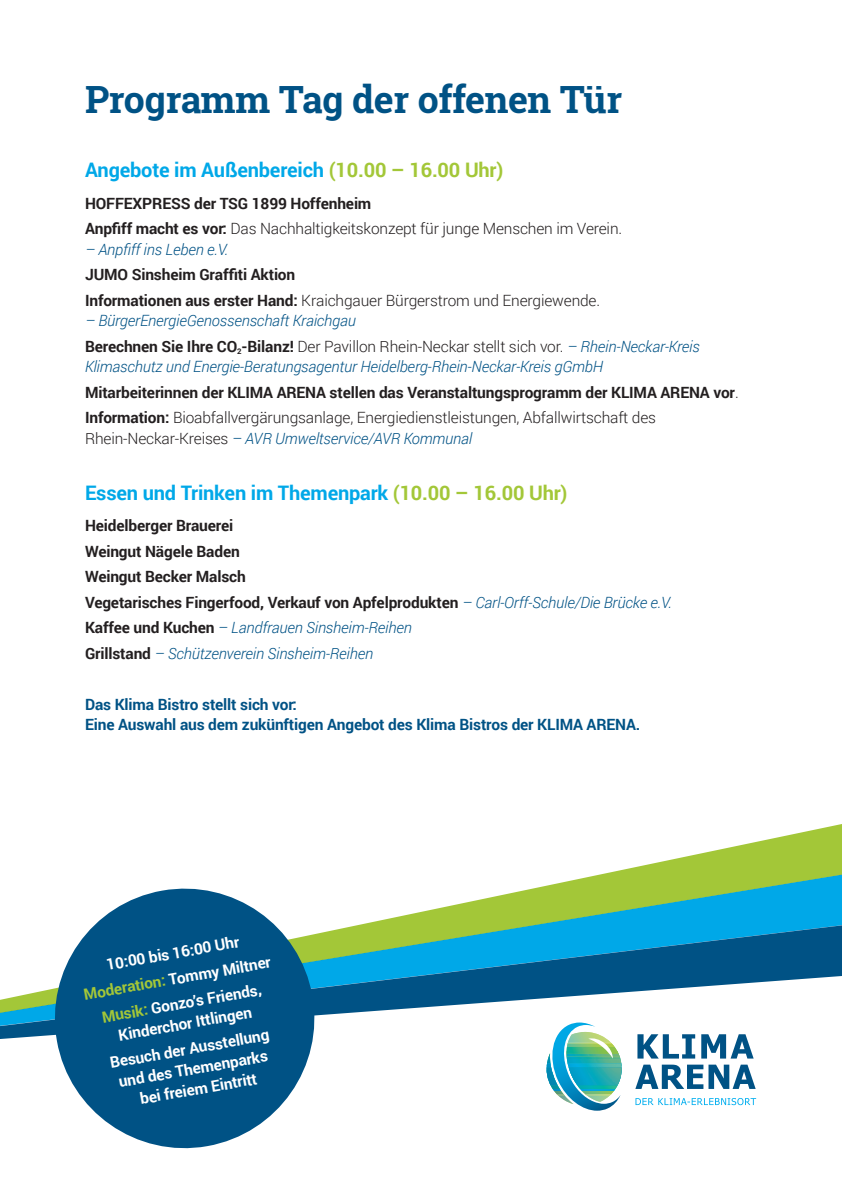
<style>
.page{position:relative;width:842px;height:1191px;background:#fff}
.page>*{position:absolute;margin:0;border:0;box-sizing:border-box;transform-origin:0 0}
.t1{font:700 37.5px "Roboto Slab";letter-spacing:-.01em;color:#005285}
.t2{font:700 20px "Roboto";letter-spacing:-.01em;color:#00a8e8}
.t3{font:italic 300 15.5px/20.5px "Roboto";letter-spacing:-.01em;color:#005285}
.t4{font:700 15.5px "Roboto";letter-spacing:-.01em;color:#231f20}
.t5{font:300 15.5px/20.5px "Roboto";letter-spacing:-.01em;color:#231f20}
.t6{font:700 15.5px/20.5px "Roboto";color:#fff;text-align:center}
.t7{font:700 15.5px/20.5px "Roboto";letter-spacing:-.01em;color:#005285}
.s1{color:#a3c738}
.s2{font-weight:700}
.s3{font-weight:700;font-style:normal;color:#231f20}
.s4{font-style:normal;color:#231f20}
.s5{font-weight:300}
.s6{font-style:italic;color:#005285}
.s7{font-weight:300;font-style:italic;color:#005285}
</style>
<div class="page">
<svg style="left:635px;top:1098px;width:121px;height:7px"></svg>
<svg style="left:635px;top:1064px;width:121px;height:25px"></svg>
<svg style="left:547px;top:1060px;width:75px;height:50px"></svg>
<svg style="left:0;top:824px;width:842px;height:236px"></svg>
<svg style="left:44px;top:878px;width:281px;height:271px;fill:#005285"></svg>
<p class="t1" style="left:85px;top:73px;width:539px">Programm Tag der offenen Tür</p>
<p class="t2" style="left:85px;top:156px;width:420px">Angebote im Außenbereich <span class="s1">(10.00 – 16.00 Uhr)</span></p>
<p class="t4" style="left:85px;top:192px;width:288px">HOFFEXPRESS der TSG 1899 Hoffenheim</p>
<p class="t5" style="left:85px;top:218px;width:539px"><span class="s2">Anpfiff macht es vor:</span> Das Nachhaltigkeitskonzept für junge Menschen im Verein.</p>
<p class="t3" style="left:85px;top:238px;width:145px">– Anpfiff ins Leben e.V.</p>
<p class="t4" style="left:85px;top:264px;width:212px">JUMO Sinsheim Graffiti Aktion</p>
<p class="t5" style="left:85px;top:289px;width:517px"><span class="s2">Informationen aus erster Hand:</span> Kraichgauer Bürgerstrom und Energiewende.</p>
<p class="t3" style="left:85px;top:310px;width:272px">– BürgerEnergieGenossenschaft Kraichgau</p>
<p class="t3" style="left:85px;top:335px;width:616px"><span class="s3">Berechnen Sie Ihre CO</span><sub>2</sub><span class="s3">-Bilanz!</span> <span class="s4">Der Pavillon Rhein-Neckar stellt sich vor.</span> – Rhein-Neckar-Kreis<br>Klimaschutz und Energie-Beratungsagentur Heidelberg-Rhein-Neckar-Kreis gGmbH</p>
<p class="t4" style="left:85px;top:381px;width:655px">Mitarbeiterinnen der KLIMA ARENA stellen das Veranstaltungsprogramm der KLIMA ARENA vor<span class="s5">.</span></p>
<p class="t5" style="left:85px;top:407px;width:572px"><span class="s2">Information:</span> Bioabfallvergärungsanlage, Energiedienstleistungen, Abfallwirtschaft des<br>Rhein-Neckar-Kreises <span class="s6">– AVR Umweltservice/AVR Kommunal</span></p>
<p class="t2" style="left:85px;top:478px;width:484px">Essen und Trinken im Themenpark <span class="s1">(10.00 – 16.00 Uhr)</span></p>
<p class="t4" style="left:85px;top:515px;width:150px">Heidelberger Brauerei</p>
<p class="t4" style="left:85px;top:540px;width:156px">Weingut Nägele Baden</p>
<p class="t4" style="left:85px;top:566px;width:162px">Weingut Becker Malsch</p>
<p class="t4" style="left:85px;top:591px;width:588px">Vegetarisches Fingerfood, Verkauf von Apfelprodukten <span class="s7">– Carl-Orff-Schule/Die Brücke e.V.</span></p>
<p class="t3" style="left:85px;top:617px;width:328px"><span class="s3">Kaffee und Kuchen</span> – Landfrauen Sinsheim-Reihen</p>
<p class="t3" style="left:85px;top:642px;width:290px"><span class="s3">Grillstand</span> – Schützenverein Sinsheim-Reihen</p>
<p class="t7" style="left:85px;top:693px;width:557px">Das Klima Bistro stellt sich vor:<br>Eine Auswahl aus dem zukünftigen Angebot des Klima Bistros der KLIMA ARENA.</p>
<p class="t6" style="left:105px;top:954px;width:136px;rotate:-10deg">10:00 bis 16:00 Uhr</p>
<p class="t6" style="left:82px;top:984px;width:191px;rotate:-10deg"><span class="s1">Moderation:</span> Tommy Miltner</p>
<p class="t6" style="left:100px;top:1006px;width:163px;rotate:-10deg"><span class="s1">Musik:</span> Gonzo’s Friends,<br>Kinderchor Ittlingen</p>
<p class="t6" style="left:108px;top:1051px;width:163px;rotate:-10deg">Besuch der Ausstellung und des Themenparks bei freiem Eintritt</p>
</div>
